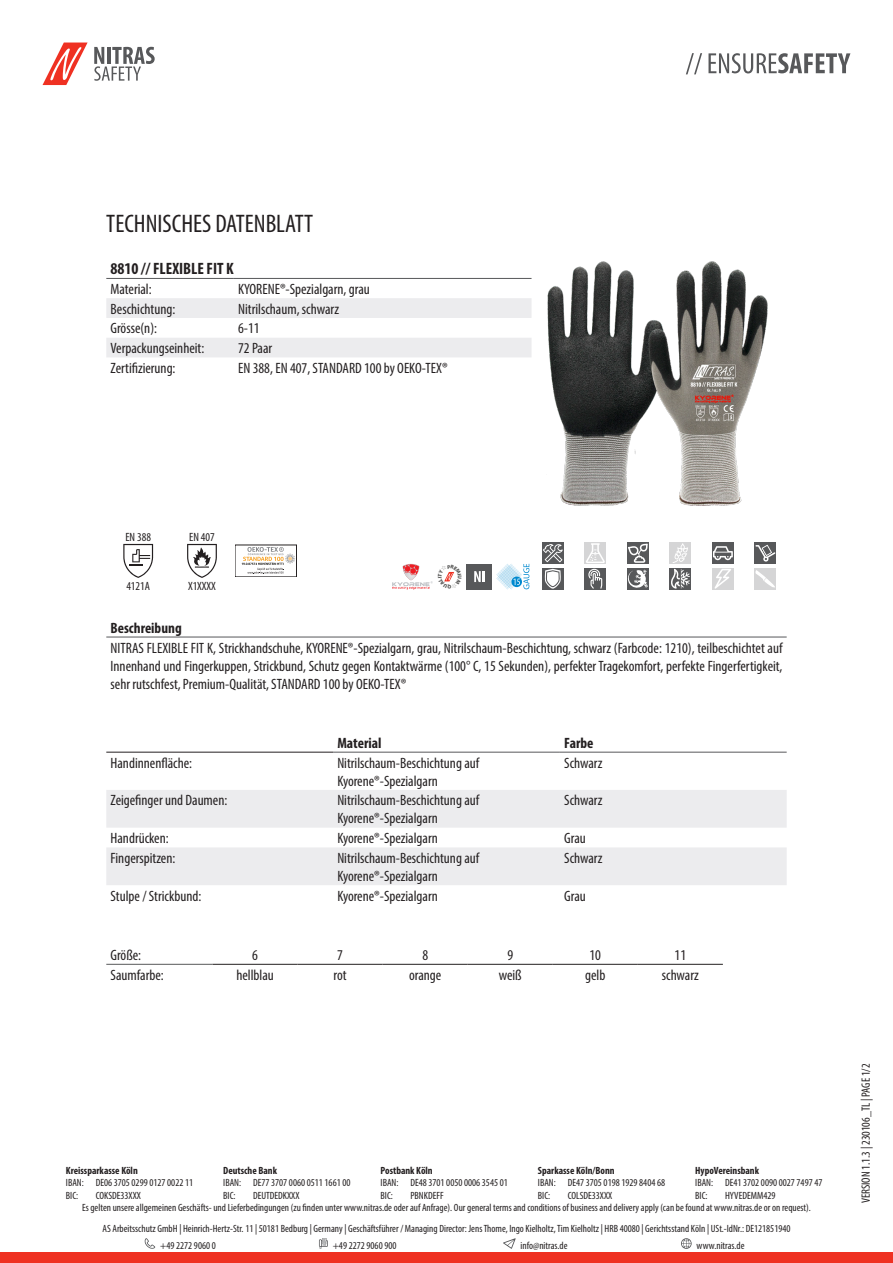
<style>
.page{position:relative;width:893px;height:1263px;background:#fff}
.page>*{position:absolute;margin:0;border:0;box-sizing:border-box;transform-origin:0 0}
.t1{font:condensed 25.5px "Myriad Pro";color:#231f20}
.t2{font:700 condensed 16.5px "Myriad Pro";color:#231f20}
.t3{font:condensed 15px/18px "Myriad Pro";color:#231f20;text-align:justify}
.t4{font:700 condensed 15px "Myriad Pro";color:#231f20}
.t5{font:condensed 12px "Myriad Pro";color:#231f20}
.t6{font:condensed 10.5px/12.6px "Myriad Pro";color:#231f20}
.t7{font:700 condensed 10.5px "Myriad Pro";color:#231f20}
</style>
<div class="page">
<svg style="left:43px;top:43px;width:45px;height:42px"></svg>
<svg style="left:94px;top:47px;width:61px;height:34px"></svg>
<div style="left:0;top:1252px;width:893px;height:11px;background:#ef3122"></div>
<svg style="left:145px;top:1238px;width:10px;height:11px"></svg>
<svg style="left:319px;top:1238px;width:9px;height:11px"></svg>
<svg style="left:503px;top:1238px;width:13px;height:11px"></svg>
<svg style="left:681px;top:1238px;width:11px;height:11px"></svg>
<svg style="left:686px;top:53px;width:16px;height:21px"></svg>
<svg style="left:708px;top:53px;width:142px;height:20px"></svg>
<svg style="left:106px;top:298px;width:425px;height:59px"></svg>
<hr style="left:106px;top:278px;width:128px;height:1px;background:#57585a">
<hr style="left:234px;top:278px;width:297px;height:1px;background:#57585a">
<img style="left:531px;top:261px;width:237px;height:245px">
<svg style="left:123px;top:544px;width:30px;height:34px"></svg>
<svg style="left:187px;top:544px;width:30px;height:34px"></svg>
<svg style="left:242px;top:547px;width:52px;height:27px"></svg>
<div style="left:467px;top:564px;width:25px;height:25px;background:#57585a"></div>
<svg style="left:474px;top:571px;width:11px;height:11px"></svg>
<svg style="left:496px;top:564px;width:33px;height:25px"></svg>
<div style="left:542px;top:542px;width:21px;height:22px;background:#57585a"></div>
<svg style="left:543px;top:544px;width:20px;height:18px"></svg>
<div style="left:585px;top:542px;width:21px;height:22px;background:#d5d5d6"></div>
<svg style="left:586px;top:543px;width:19px;height:20px"></svg>
<svg style="left:627px;top:542px;width:21px;height:22px"></svg>
<svg style="left:628px;top:544px;width:20px;height:19px"></svg>
<div style="left:670px;top:542px;width:21px;height:22px;background:#d5d5d6"></div>
<svg style="left:673px;top:543px;width:15px;height:20px"></svg>
<div style="left:712px;top:542px;width:21px;height:22px;background:#57585a"></div>
<svg style="left:713px;top:546px;width:20px;height:14px"></svg>
<div style="left:755px;top:542px;width:21px;height:22px;background:#57585a"></div>
<svg style="left:755px;top:545px;width:20px;height:17px"></svg>
<div style="left:542px;top:568px;width:21px;height:21px;background:#57585a"></div>
<svg style="left:544px;top:569px;width:17px;height:20px"></svg>
<div style="left:585px;top:568px;width:21px;height:21px;background:#57585a"></div>
<svg style="left:588px;top:569px;width:14px;height:20px"></svg>
<div style="left:627px;top:568px;width:21px;height:21px;background:#57585a"></div>
<svg style="left:628px;top:569px;width:20px;height:19px"></svg>
<div style="left:670px;top:568px;width:21px;height:21px;background:#57585a"></div>
<svg style="left:671px;top:569px;width:19px;height:20px"></svg>
<div style="left:712px;top:568px;width:21px;height:21px;background:#d5d5d6"></div>
<svg style="left:715px;top:569px;width:16px;height:20px"></svg>
<div style="left:755px;top:568px;width:21px;height:21px;background:#d5d5d6"></div>
<svg style="left:755px;top:570px;width:20px;height:18px"></svg>
<hr style="left:106px;top:637px;width:681px;height:1px;background:#57585a">
<svg style="left:106px;top:790px;width:681px;height:95px;fill:#ececee"></svg>
<hr style="left:333px;top:752px;width:227px;height:1px;background:#57585a">
<hr style="left:560px;top:752px;width:227px;height:1px;background:#57585a">
<hr style="left:106px;top:752px;width:227px;height:1px;background:#231f20">
<hr style="left:106px;top:964px;width:107px;height:1px;background:#57585a">
<hr style="left:213px;top:964px;width:85px;height:1px;background:#231f20">
<hr style="left:298px;top:964px;width:85px;height:1px;background:#231f20">
<hr style="left:383px;top:964px;width:85px;height:1px;background:#231f20">
<hr style="left:468px;top:964px;width:85px;height:1px;background:#231f20">
<hr style="left:553px;top:964px;width:85px;height:1px;background:#231f20">
<hr style="left:638px;top:964px;width:85px;height:1px;background:#231f20">
<svg style="left:392px;top:564px;width:63px;height:25px"></svg>
<p class="t1" style="left:106px;top:208px;width:208px">TECHNISCHES DATENBLATT</p>
<p class="t2" style="left:111px;top:258px;width:125px">8810 // FLEXIBLE FIT K</p>
<p class="t3" style="left:111px;top:280px;width:43px">Material:</p>
<p class="t3" style="left:238px;top:280px;width:133px">KYORENE®-Spezialgarn, grau</p>
<p class="t3" style="left:111px;top:300px;width:66px">Beschichtung:</p>
<p class="t3" style="left:238px;top:300px;width:102px">Nitrilschaum, schwarz</p>
<p class="t3" style="left:111px;top:319px;width:48px">Grösse(n):</p>
<p class="t3" style="left:238px;top:319px;width:23px">6-11</p>
<p class="t3" style="left:111px;top:339px;width:95px">Verpackungseinheit:</p>
<p class="t3" style="left:238px;top:339px;width:36px">72 Paar</p>
<p class="t3" style="left:111px;top:359px;width:67px">Zertifizierung:</p>
<p class="t3" style="left:238px;top:359px;width:211px">EN 388, EN 407, STANDARD 100 by OEKO-TEX®</p>
<p class="t5" style="left:125px;top:530px;width:27px">EN 388</p>
<p class="t5" style="left:189px;top:530px;width:27px">EN 407</p>
<p class="t5" style="left:126px;top:579px;width:25px">4121A</p>
<p class="t5" style="left:188px;top:579px;width:29px">X1XXXX</p>
<p class="t4" style="left:111px;top:618px;width:73px">Beschreibung</p>
<p class="t3" style="left:111px;top:638px;width:673px">NITRAS FLEXIBLE FIT K, Strickhandschuhe, KYORENE®-Spezialgarn, grau, Nitrilschaum-Beschichtung, schwarz (Farbcode: 1210), teilbeschichtet auf Innenhand und Fingerkuppen, Strickbund, Schutz gegen Kontaktwärme (100° C, 15 Sekunden), perfekter Tragekomfort, perfekte Fingerfertigkeit, sehr rutschfest, Premium-Qualität, STANDARD 100 by OEKO-TEX®</p>
<p class="t4" style="left:337px;top:733px;width:46px">Material</p>
<p class="t4" style="left:564px;top:733px;width:31px">Farbe</p>
<p class="t3" style="left:111px;top:753px;width:83px">Handinnenfläche:</p>
<p class="t3" style="left:337px;top:753px;width:143px">Nitrilschaum-Beschichtung auf</p>
<p class="t3" style="left:337px;top:771px;width:102px">Kyorene®-Spezialgarn</p>
<p class="t3" style="left:111px;top:791px;width:118px">Zeigefinger und Daumen:</p>
<p class="t3" style="left:337px;top:791px;width:143px">Nitrilschaum-Beschichtung auf</p>
<p class="t3" style="left:337px;top:809px;width:102px">Kyorene®-Spezialgarn</p>
<p class="t3" style="left:564px;top:753px;width:40px">Schwarz</p>
<p class="t3" style="left:564px;top:791px;width:40px">Schwarz</p>
<p class="t3" style="left:111px;top:829px;width:60px">Handrücken:</p>
<p class="t3" style="left:337px;top:829px;width:102px">Kyorene®-Spezialgarn</p>
<p class="t3" style="left:564px;top:829px;width:23px">Grau</p>
<p class="t3" style="left:111px;top:849px;width:66px">Fingerspitzen:</p>
<p class="t3" style="left:337px;top:849px;width:143px">Nitrilschaum-Beschichtung auf</p>
<p class="t3" style="left:337px;top:867px;width:102px">Kyorene®-Spezialgarn</p>
<p class="t3" style="left:564px;top:849px;width:40px">Schwarz</p>
<p class="t3" style="left:111px;top:886px;width:92px">Stulpe / Strickbund:</p>
<p class="t3" style="left:337px;top:886px;width:102px">Kyorene®-Spezialgarn</p>
<p class="t3" style="left:564px;top:886px;width:23px">Grau</p>
<p class="t3" style="left:111px;top:946px;width:32px">Größe:</p>
<p class="t3" style="left:252px;top:946px;width:7px">6</p>
<p class="t3" style="left:337px;top:946px;width:7px">7</p>
<p class="t3" style="left:422px;top:946px;width:7px">8</p>
<p class="t3" style="left:507px;top:946px;width:7px">9</p>
<p class="t3" style="left:590px;top:946px;width:13px">10</p>
<p class="t3" style="left:675px;top:946px;width:13px">11</p>
<p class="t3" style="left:111px;top:966px;width:55px">Saumfarbe:</p>
<p class="t3" style="left:236px;top:966px;width:39px">hellblau</p>
<p class="t3" style="left:334px;top:966px;width:15px">rot</p>
<p class="t3" style="left:409px;top:966px;width:34px">orange</p>
<p class="t3" style="left:499px;top:966px;width:24px">weiß</p>
<p class="t3" style="left:585px;top:966px;width:22px">gelb</p>
<p class="t3" style="left:662px;top:966px;width:39px">schwarz</p>
<p class="t7" style="left:66px;top:1164px;width:73px">Kreissparkasse Köln</p>
<p class="t7" style="left:223px;top:1164px;width:55px">Deutsche Bank</p>
<p class="t7" style="left:381px;top:1164px;width:54px">Postbank Köln</p>
<p class="t7" style="left:538px;top:1164px;width:78px">Sparkasse Köln/Bonn</p>
<p class="t7" style="left:695px;top:1164px;width:65px">HypoVereinsbank</p>
<p class="t6" style="left:66px;top:1176px;width:19px">IBAN:<br>BIC:</p>
<p class="t6" style="left:96px;top:1176px;width:99px">DE06 3705 0299 0127 0022 11<br>COKSDE33XXX</p>
<p class="t6" style="left:223px;top:1176px;width:19px">IBAN:<br>BIC:</p>
<p class="t6" style="left:253px;top:1176px;width:99px">DE77 3707 0060 0511 1661 00<br>DEUTDEDKXXX</p>
<p class="t6" style="left:381px;top:1176px;width:19px">IBAN:<br>BIC:</p>
<p class="t6" style="left:410px;top:1176px;width:99px">DE48 3701 0050 0006 3545 01<br>PBNKDEFF</p>
<p class="t6" style="left:538px;top:1176px;width:19px">IBAN:<br>BIC:</p>
<p class="t6" style="left:568px;top:1176px;width:99px">DE47 3705 0198 1929 8404 68<br>COLSDE33XXX</p>
<p class="t6" style="left:695px;top:1176px;width:19px">IBAN:<br>BIC:</p>
<p class="t6" style="left:725px;top:1176px;width:99px">DE41 3702 0090 0027 7497 47</p>
<p class="t6" style="left:725px;top:1189px;width:52px">HYVEDEMM429</p>
<p class="t6" style="left:82px;top:1201px;width:730px">Es gelten unsere allgemeinen Geschäfts- und Lieferbedingungen (zu finden unter www.nitras.de oder auf Anfrage). Our general terms and conditions of business and delivery apply (can be found at www.nitras.de or on request).</p>
<p class="t6" style="left:160px;top:1220px;width:632px;line-height:17px;text-indent:-58px">AS Arbeitsschutz GmbH | Heinrich-Hertz-Str. 11 | 50181 Bedburg | Germany | Geschäftsführer / Managing Director: Jens Thome, Ingo Kielholtz, Tim Kielholtz | HRB 40080 | Gerichtsstand Köln | USt.-IdNr.: DE121851940 +49 2272 9060 0</p>
<p class="t6" style="left:333px;top:1239px;width:65px">+49 2272 9060 900</p>
<p class="t6" style="left:521px;top:1239px;width:48px">info@nitras.de</p>
<p class="t6" style="left:697px;top:1239px;width:49px">www.nitras.de</p>
<p class="t5" style="left:859px;top:1203px;width:141px;rotate:-90deg">VERSION 1.1.3 | 230106_TL | PAGE 1/2</p>
</div>
